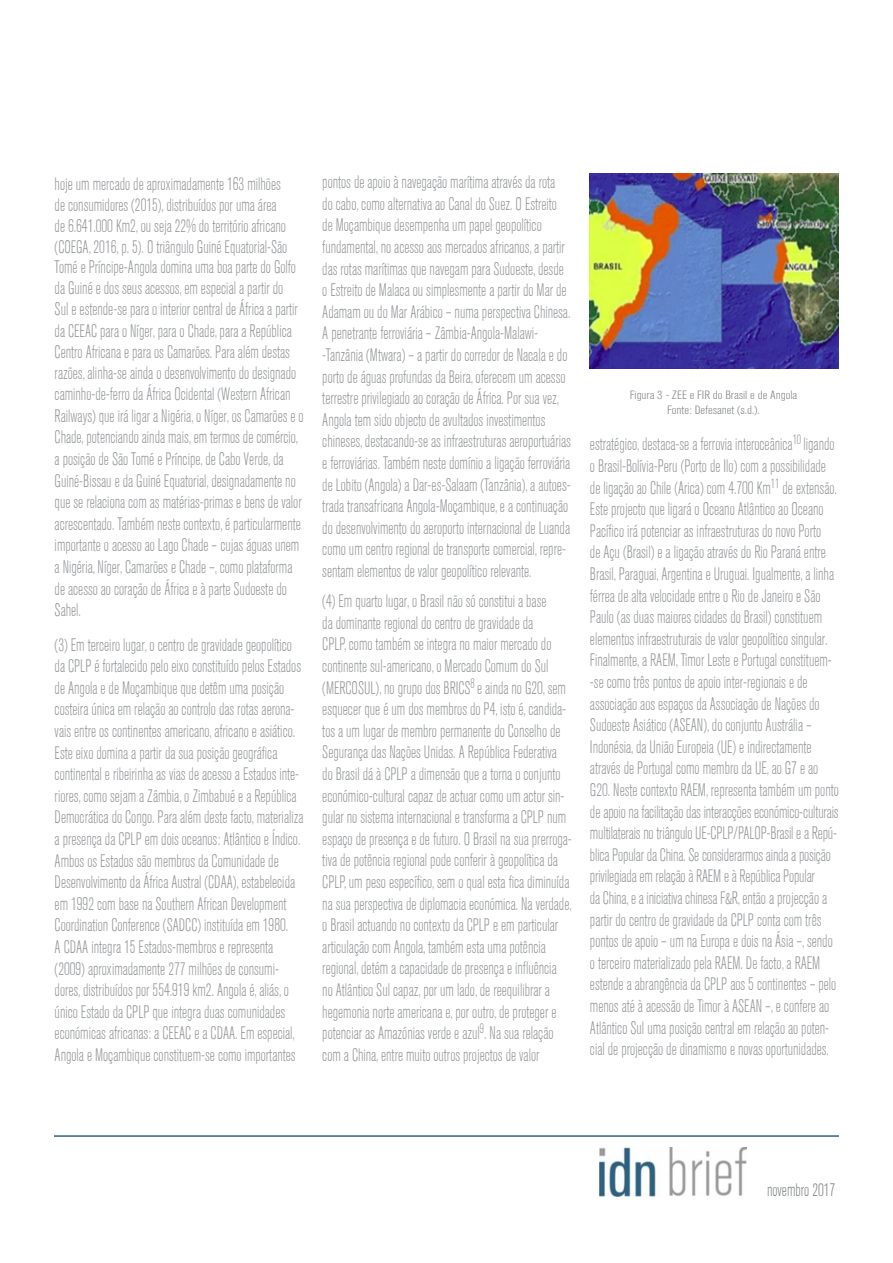
<style>
.page{position:relative;width:893px;height:1263px;background:#fff}
.page>*{position:absolute;margin:0;border:0;box-sizing:border-box;transform-origin:0 0}
.t1{font:300 condensed 18px/21.6px "Akzidenz Grotesk BQ";color:#939598;scale:.9 1}
.t2{font:300 condensed 18px "Akzidenz Grotesk BQ";color:#7f8184;scale:.9 1}
.t3{font:300 condensed 12px "Akzidenz Grotesk BQ";color:#7f8184;scale:1.25 1}
.s1{font-style:italic}
</style>
<div class="page">
<hr style="left:54px;top:1135px;width:785px;height:2px;background:#2e617f">
<img style="left:600px;top:1148px;width:147px;height:49px">
<img style="left:589px;top:174px;width:249px;height:195px">
<p class="t1" style="left:55px;top:173px;width:278px">hoje um mercado de aproximadamente 163 milhões<br>de consumidores (2015), distribuídos por uma área<br>de 6.641.000 Km2, ou seja 22% do território africano (COEGA, 2016, p. 5). O triângulo Guiné Equatorial-São Tomé e Príncipe-Angola domina uma boa parte do Golfo da Guiné e dos seus acessos, em especial a partir do<br>Sul e estende-se para o interior central de África a partir da CEEAC para o Níger, para o Chade, para a República Centro Africana e para os Camarões. Para além destas razões, alinha-se ainda o desenvolvimento do designado caminho-de-ferro da África Ocidental (Western African Railways) que irá ligar a Nigéria, o Níger, os Camarões e o Chade, potenciando ainda mais, em termos de comércio, a posição de São Tomé e Príncipe, de Cabo Verde, da Guiné-Bissau e da Guiné Equatorial, designadamente no que se relaciona com as matérias-primas e bens de valor acrescentado. Também neste contexto, é particularmente importante o acesso ao Lago Chade – cujas águas unem a Nigéria, Níger, Camarões e Chade –, como plataforma de acesso ao coração de África e à parte Sudoeste do Sahel.</p>
<p class="t1" style="left:55px;top:634px;width:278px">(3) Em terceiro lugar, o centro de gravidade geopolítico da CPLP é fortalecido pelo eixo constituído pelos Estados de Angola e de Moçambique que detêm uma posição costeira única em relação ao controlo das rotas aerona&shy;vais entre os continentes americano, africano e asiático.<br>Este eixo domina a partir da sua posição geográfica continental e ribeirinha as vias de acesso a Estados inte&shy;riores, como sejam a Zâmbia, o Zimbabué e a República Democrática do Congo. Para além deste facto, materializa a presença da CPLP em dois oceanos: Atlântico e Índico.<br>Ambos os Estados são membros da Comunidade de Desenvolvimento da África Austral (CDAA), estabelecida em 1992 com base na Southern African Development Coordination Conference (SADCC) instituída em 1980.<br>A CDAA integra 15 Estados-membros e representa (2009) aproximadamente 277 milhões de consumi&shy;dores, distribuídos por 554.919 km2. Angola é, aliás, o único Estado da CPLP que integra duas comunidades económicas africanas: a CEEAC e a CDAA. Em especial, Angola e Moçambique constituem-se como importantes</p>
<p class="t1" style="left:322px;top:172px;width:278px">pontos de apoio à navegação marítima através da rota<br>do cabo, como alternativa ao Canal do Suez. O Estreito de Moçambique desempenha um papel geopolítico fundamental, no acesso aos mercados africanos, a partir das rotas marítimas que navegam para Sudoeste, desde o Estreito de Malaca ou simplesmente a partir do Mar de Adamam ou do Mar Arábico – numa perspectiva Chinesa.<br>A penetrante ferroviária – Zâmbia-Angola-Malawi--Tanzânia (Mtwara) – a partir do corredor de Nacala e do porto de águas profundas da Beira, oferecem um acesso terrestre privilegiado ao coração de África. Por sua vez, Angola tem sido objecto de avultados investimentos chineses, destacando-se as infraestruturas aeroportuárias e ferroviárias. Também neste domínio a ligação ferroviária de Lobito (Angola) a Dar-es-Salaam (Tanzânia), a autoes&shy;trada transafricana Angola-Moçambique, e a continuação do desenvolvimento do aeroporto internacional de Luanda como um centro regional de transporte comercial, repre&shy;sentam elementos de valor geopolítico relevante.</p>
<p class="t1" style="left:322px;top:591px;width:279px">(4) Em quarto lugar, o Brasil não só constitui a base<br>da dominante regional do centro de gravidade da<br>CPLP, como também se integra no maior mercado do continente sul-americano, o Mercado Comum do Sul (MERCOSUL), no grupo dos BRICS<sup>8</sup> e ainda no G20, sem esquecer que é um dos membros do P4, isto é, candida&shy;tos a um lugar de membro permanente do Conselho de Segurança das Nações Unidas. A República Federativa<br>do Brasil dá à CPLP a dimensão que a torna o conjunto económico-cultural capaz de actuar como um actor sin&shy;gular no sistema internacional e transforma a CPLP num espaço de presença e de futuro. O Brasil na sua prerroga&shy;tiva de potência regional pode conferir à geopolítica da CPLP, um peso específico, sem o qual esta fica diminuída na sua perspectiva de diplomacia económica. Na verdade, o Brasil actuando no contexto da CPLP e em particular articulação com Angola, também esta uma potência regional, detém a capacidade de presença e influência<br>no Atlântico Sul capaz, por um lado, de reequilibrar a hegemonia norte americana e, por outro, de proteger e potenciar as Amazónias verde e azul<sup>9</sup>. Na sua relação com a China, entre muito outros projectos de valor</p>
<p class="t3" style="left:630px;top:389px;width:135px">Figura 3 <span class="s1">-</span>ZEE e FIR do Brasil e de Angola</p>
<p class="t3" style="left:667px;top:403px;width:75px">Fonte: Defesanet (s.d.).</p>
<p class="t1" style="left:590px;top:434px;width:276px">estratégico, destaca-se a ferrovia interoceânica<sup>10</sup> ligando o Brasil-Bolívia-Peru (Porto de Ilo) com a possibilidade de ligação ao Chile (Arica) com 4.700 Km<sup>11</sup> de extensão.<br>Este projecto que ligará o Oceano Atlântico ao Oceano Pacífico irá potenciar as infraestruturas do novo Porto<br>de Açu (Brasil) e a ligação através do Rio Paraná entre Brasil, Paraguai, Argentina e Uruguai. Igualmente, a linha férrea de alta velocidade entre o Rio de Janeiro e São Paulo (as duas maiores cidades do Brasil) constituem elementos infraestruturais de valor geopolítico singular.</p>
<p class="t1" style="left:590px;top:650px;width:278px">Finalmente, a RAEM, Timor Leste e Portugal constituem--se como três pontos de apoio inter-regionais e de associação aos espaços da Associação de Nações do Sudoeste Asiático (ASEAN), do conjunto Austrália – Indonésia, da União Europeia (UE) e indirectamente através de Portugal como membro da UE, ao G7 e ao G20. Neste contexto RAEM, representa também um ponto de apoio na facilitação das interacções económico-culturais multilaterais no triângulo UE-CPLP/PALOP-Brasil e a Repú&shy;blica Popular da China. Se considerarmos ainda a posição privilegiada em relação à RAEM e à República Popular<br>da China, e a iniciativa chinesa F&amp;R, então a projecção a partir do centro de gravidade da CPLP conta com três pontos de apoio – um na Europa e dois na Ásia –, sendo o terceiro materializado pela RAEM. De facto, a RAEM estende a abrangência da CPLP aos 5 continentes – pelo menos até à acessão de Timor à ASEAN –, e confere ao Atlântico Sul uma posição central em relação ao poten&shy;cial de projecção de dinamismo e novas oportunidades.</p>
<p class="t2" style="left:767px;top:1180px;width:77px">novembro 2017</p>
</div>
